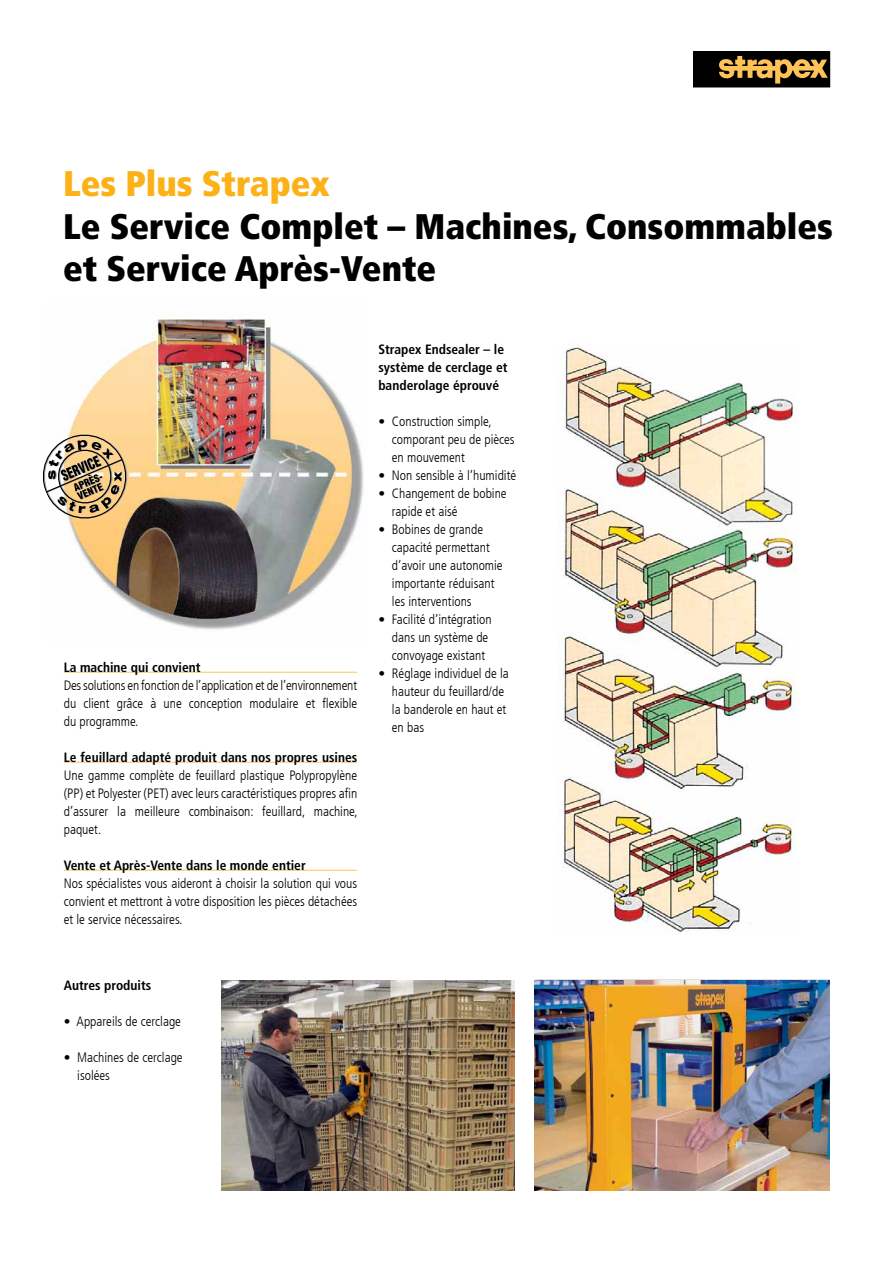
<style>
.page{position:relative;width:893px;height:1263px;background:#fff}
.page>*{position:absolute;margin:0;border:0;box-sizing:border-box;transform-origin:0 0}
.t1{font:900 condensed 35.55px/42.6px "Frutiger LT Com";color:#000}
.t2{font:900 condensed 35.55px "Frutiger LT Com";color:#fcb116}
.t3{font:300 condensed 13.5px/18px "Frutiger LT Com";color:#000;text-align:justify}
.t4{font:700 condensed 13.5px/18px "Frutiger LT Com";color:#000}
</style>
<div class="page">
<img style="left:71px;top:316px;width:292px;height:314px">
<img style="left:221px;top:980px;width:293px;height:211px">
<img style="left:535px;top:980px;width:294px;height:211px">
<img style="left:557px;top:343px;width:239px;height:590px">
<svg style="left:42px;top:421px;width:98px;height:111px"></svg>
<hr style="left:64px;top:672px;width:293px;height:1px;background:#fec259">
<hr style="left:64px;top:762px;width:293px;height:1px;background:#fec259">
<hr style="left:64px;top:870px;width:293px;height:1px;background:#fec259">
<div style="left:693px;top:51px;width:137px;height:36px;background:#000"></div>
<svg style="left:719px;top:56px;width:109px;height:28px"></svg>
<p class="t2" style="left:63px;top:162px;width:268px">Les Plus Strapex</p>
<p class="t1" style="left:63px;top:205px;width:771px">Le Service Complet – Machines, Consommables et Service Après-Vente</p>
<p class="t4" style="left:64px;top:659px;width:138px">La machine qui convient</p>
<p class="t3" style="left:64px;top:677px;width:295px">Des solutions en fonction de l’application et de l’environnement du client grâce à une conception modulaire et flexible du programme.</p>
<p class="t4" style="left:64px;top:749px;width:295px">Le feuillard adapté produit dans nos propres usines</p>
<p class="t3" style="left:64px;top:767px;width:296px">Une gamme complète de feuillard plastique Polypropylène (PP) et Polyester (PET) avec leurs caractéristiques propres afin d’assurer la meilleure combinaison: feuillard, machine, paquet.</p>
<p class="t4" style="left:64px;top:857px;width:243px">Vente et Après-Vente dans le monde entier</p>
<p class="t3" style="left:64px;top:875px;width:295px">Nos spécialistes vous aideront à choisir la solution qui vous convient et mettront à votre disposition les pièces détachées et le service nécessaires.</p>
<p class="t4" style="left:378px;top:340px;width:131px">Strapex Endsealer – le système de cerclage et banderolage éprouvé</p>
<p class="t3" style="left:392px;top:412px;width:124px;text-indent:-14px">• Construction simple, comporant peu de pièces</p>
<p class="t3" style="left:392px;top:448px;width:75px">en mouvement</p>
<p class="t3" style="left:378px;top:466px;width:139px">• Non sensible à l‘humidité</p>
<p class="t3" style="left:378px;top:484px;width:130px">• Changement de bobine</p>
<p class="t3" style="left:392px;top:502px;width:67px">rapide et aisé</p>
<p class="t3" style="left:378px;top:520px;width:106px">• Bobines de grande</p>
<p class="t3" style="left:392px;top:538px;width:99px">capacité permettant</p>
<p class="t3" style="left:392px;top:556px;width:112px">d‘avoir une autonomie</p>
<p class="t3" style="left:392px;top:574px;width:104px">importante réduisant</p>
<p class="t3" style="left:392px;top:592px;width:81px">les interventions</p>
<p class="t3" style="left:378px;top:610px;width:115px">• Facilité d‘intégration</p>
<p class="t3" style="left:392px;top:628px;width:98px">dans un système de</p>
<p class="t3" style="left:392px;top:646px;width:95px">convoyage existant</p>
<p class="t3" style="left:378px;top:664px;width:132px">• Réglage individuel de la</p>
<p class="t3" style="left:392px;top:682px;width:114px">hauteur du feuillard/de</p>
<p class="t3" style="left:392px;top:700px;width:116px">la banderole en haut et</p>
<p class="t3" style="left:392px;top:718px;width:34px">en bas</p>
<p class="t4" style="left:64px;top:977px;width:89px">Autres produits</p>
<p class="t3" style="left:64px;top:1013px;width:119px">• Appareils de cerclage</p>
<p class="t3" style="left:64px;top:1049px;width:120px">• Machines de cerclage</p>
<p class="t3" style="left:77px;top:1067px;width:34px">isolées</p>
</div>
